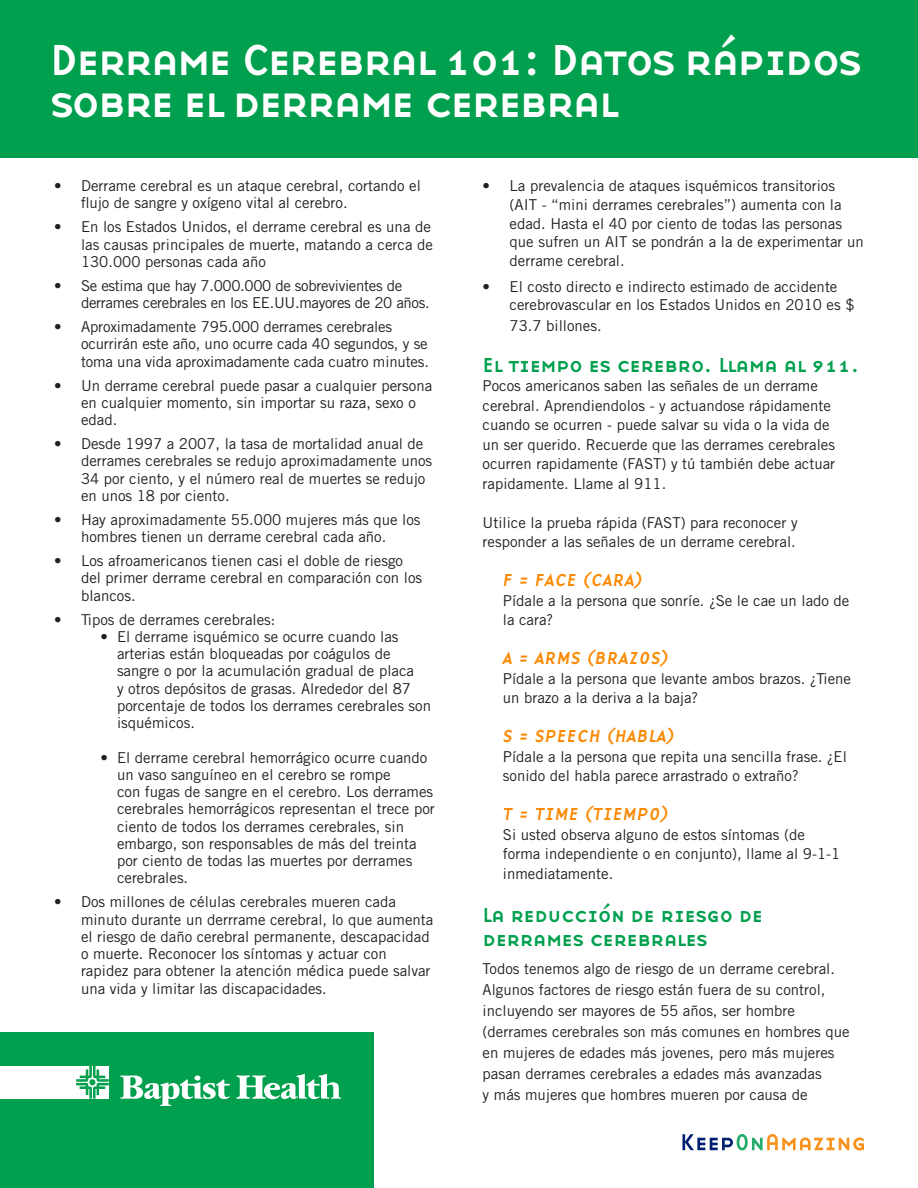
<style>
.page{position:relative;width:918px;height:1188px;background:#fff}
.page>*{position:absolute;margin:0;border:0;box-sizing:border-box;transform-origin:0 0}
.t1{font:45px/42px "Base Nine Small Caps";letter-spacing:-.08em;color:#fff}
.t2{font:21px/24px "Base Nine Small Caps";letter-spacing:-.04em;color:#00a04e}
.t3{font:18px "Base Nine I";color:#fa8900}
.t4{font:15px/17.2px "Trade Gothic LT Std";color:#231f20}
.t5{font:15px/17.2px "Trade Gothic LT Std";letter-spacing:-.02em;color:#231f20}
</style>
<div class="page">
<div style="left:0;top:0;width:918px;height:158px;background:#00a04e"></div>
<div style="left:0;top:1033px;width:374px;height:155px;background:#00a04e"></div>
<div style="left:0;top:1066px;width:109px;height:33px;background:#fff"></div>
<svg style="left:120px;top:1075px;width:110px;height:31px"></svg>
<svg style="left:76px;top:1066px;width:33px;height:33px"></svg>
<svg style="left:236px;top:1074px;width:105px;height:25px"></svg>
<svg style="left:682px;top:1134px;width:182px;height:16px"></svg>
<p class="t1" style="left:50px;top:38px;width:814px">Derrame Cerebral 101: Datos rápidos sobre el derrame cerebral</p>
<p class="t4" style="left:81px;top:177px;width:341px;text-indent:-27px">• Derrame cerebral es un ataque cerebral, cortando el flujo de sangre y oxígeno vital al cerebro.</p>
<p class="t4" style="left:81px;top:218px;width:354px;text-indent:-27px">• En los Estados Unidos, el derrame cerebral es una de las causas principales de muerte, matando a cerca de<br>130.000 personas cada año</p>
<p class="t5" style="left:81px;top:277px;width:350px;text-indent:-27px">• Se estima que hay 7.000.000 de sobrevivientes de derrames cerebrales en los EE.UU.mayores de 20 años.</p>
<p class="t4" style="left:81px;top:318px;width:350px;text-indent:-27px">• Aproximadamente 795.000 derrames cerebrales ocurrirán este año, uno ocurre cada 40 segundos, y se toma una vida aproximadamente cada cuatro minutes.</p>
<p class="t4" style="left:81px;top:377px;width:353px;text-indent:-27px">• Un derrame cerebral puede pasar a cualquier persona en cualquier momento, sin importar su raza, sexo o edad.</p>
<p class="t4" style="left:81px;top:435px;width:353px;text-indent:-27px">• Desde 1997 a 2007, la tasa de mortalidad anual de derrames cerebrales se redujo aproximadamente unos 34 por ciento, y el número real de muertes se redujo en unos 18 por ciento.</p>
<p class="t4" style="left:54px;top:511px;width:368px;text-align:center">• Hay aproximadamente 55.000 mujeres más que los hombres tienen un derrame cerebral cada año.</p>
<p class="t4" style="left:81px;top:552px;width:343px;text-indent:-27px">• Los afroamericanos tienen casi el doble de riesgo del primer derrame cerebral en comparación con los blancos.</p>
<p class="t4" style="left:54px;top:611px;width:223px">• Tipos de derrames cerebrales:</p>
<p class="t4" style="left:117px;top:628px;width:316px;text-indent:-16px">• El derrame isquémico se ocurre cuando las arterias están bloqueadas por coágulos de sangre o por la acumulación gradual de placa<br>y otros depósitos de grasas. Alrededor del 87 porcentaje de todos los derrames cerebrales son isquémicos.</p>
<p class="t4" style="left:117px;top:749px;width:319px;text-indent:-16px">• El derrame cerebral hemorrágico ocurre cuando un vaso sanguíneo en el cerebro se rompe<br>con fugas de sangre en el cerebro. Los derrames cerebrales hemorrágicos representan el trece por ciento de todos los derrames cerebrales, sin embargo, son responsables de más del treinta por ciento de todas las muertes por derrames cerebrales.</p>
<p class="t4" style="left:81px;top:893px;width:354px;text-indent:-27px">• Dos millones de células cerebrales mueren cada minuto durante un derrrame cerebral, lo que aumenta el riesgo de daño cerebral permanente, descapacidad o muerte. Reconocer los síntomas y actuar con rapidez para obtener la atención médica puede salvar una vida y limitar las discapacidades.</p>
<p class="t4" style="left:510px;top:176px;width:356px;line-height:18.8px;text-indent:-27px">• La prevalencia de ataques isquémicos transitorios (AIT - “mini derrames cerebrales”) aumenta con la edad. Hasta el 40 por ciento de todas las personas que sufren un AIT se pondrán a la de experimentar un derrame cerebral.</p>
<p class="t4" style="left:510px;top:277px;width:346px;line-height:18.8px;text-indent:-27px">• El costo directo e indirecto estimado de accidente cerebrovascular en los Estados Unidos en 2010 es $</p>
<p class="t4" style="left:510px;top:317px;width:94px">73.7 billones.</p>
<p class="t2" style="left:483px;top:352px;width:379px">El tiempo es cerebro. Llama al 911.</p>
<p class="t4" style="left:483px;top:376px;width:354px;line-height:19.5px">Pocos americanos saben las señales de un derrame cerebral. Aprendiendolos - y actuandose rápidamente cuando se ocurren - puede salvar su vida o la vida de un ser querido. Recuerde que las derrames cerebrales ocurren rapidamente (FAST) y tú también debe actuar rapidamente. Llame al 911.</p>
<p class="t4" style="left:483px;top:513px;width:317px;line-height:19.5px">Utilice la prueba rápida (FAST) para reconocer y responder a las señales de un derrame cerebral.</p>
<p class="t3" style="left:503px;top:567px;width:142px">F = FACE (CARA)</p>
<p class="t4" style="left:503px;top:591px;width:348px;line-height:19.5px">Pídale a la persona que sonríe. ¿Se le cae un lado de la cara?</p>
<p class="t3" style="left:503px;top:645px;width:168px">A = ARMS (BRAZOS)</p>
<p class="t4" style="left:503px;top:669px;width:350px;line-height:19.5px">Pídale a la persona que levante ambos brazos. ¿Tiene un brazo a la deriva a la baja?</p>
<p class="t3" style="left:503px;top:723px;width:174px">S = SPEECH (HABLA)</p>
<p class="t4" style="left:503px;top:747px;width:346px;line-height:19.5px">Pídale a la persona que repita una sencilla frase. ¿El sonido del habla parece arrastrado o extraño?</p>
<p class="t3" style="left:503px;top:801px;width:168px">T = TIME (TIEMPO)</p>
<p class="t4" style="left:503px;top:825px;width:339px;line-height:19.5px">Si usted observa alguno de estos síntomas (de forma independiente o en conjunto), llame al 9-1-1 inmediatamente.</p>
<p class="t2" style="left:483px;top:903px;width:282px">La reducción de riesgo de derrames cerebrales</p>
<p class="t4" style="left:483px;top:958px;width:369px;line-height:21px">Todos tenemos algo de riesgo de un derrame cerebral.<br>Algunos factores de riesgo están fuera de su control, incluyendo ser mayores de 55 años, ser hombre (derrames cerebrales son más comunes en hombres que en mujeres de edades más jovenes, pero más mujeres pasan derrames cerebrales a edades más avanzadas<br>y más mujeres que hombres mueren por causa de</p>
</div>
